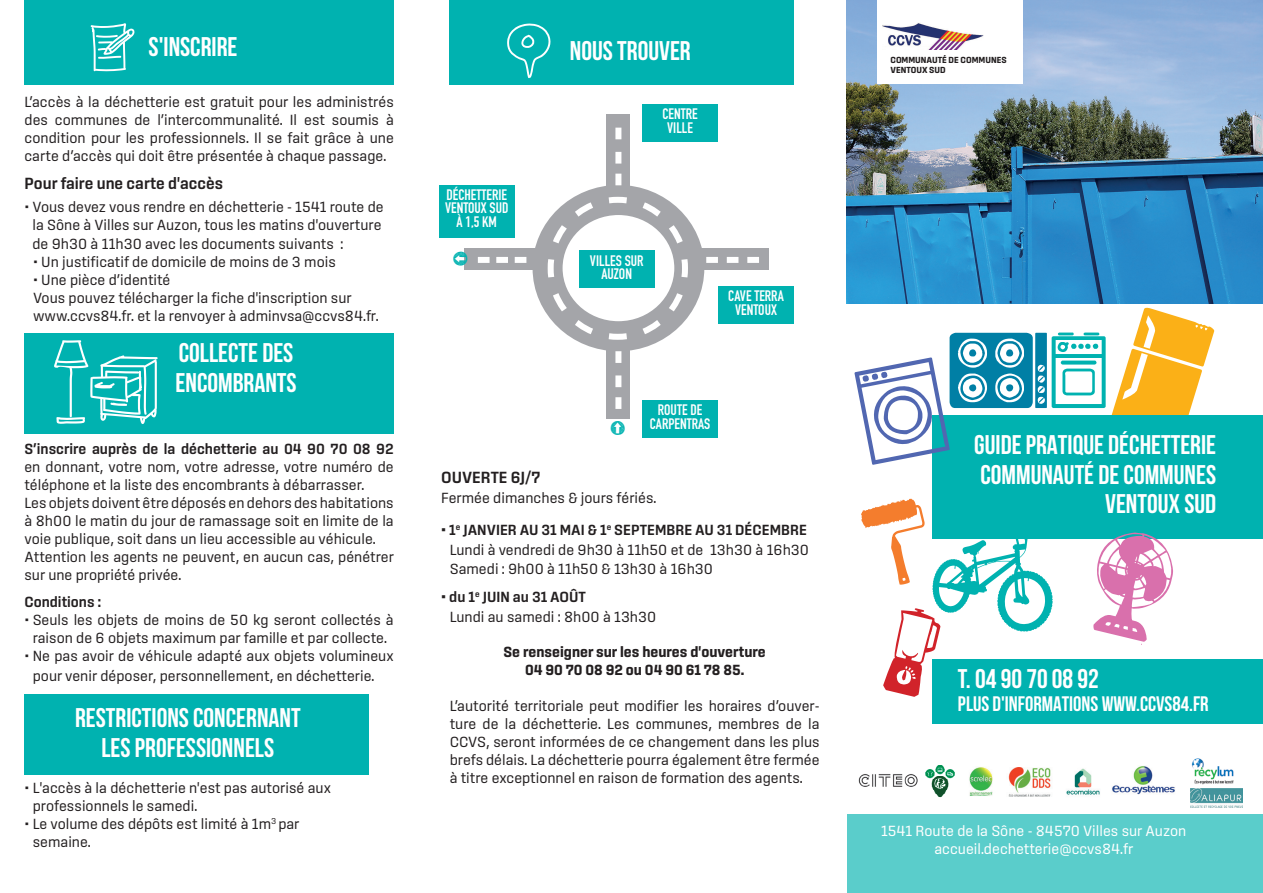
<style>
.page{position:relative;width:1263px;height:893px;background:#fff}
.page>*{position:absolute;margin:0;border:0;box-sizing:border-box;transform-origin:0 0}
.t1{font:108px "Home Appliances";color:#007fa5}
.t2{font:69px "Peax Drawn Icons";color:#fff}
.t3{font:700 27px/29.2px "Bebas Neue";color:#fff;text-align:right}
.t4{font:700 21px "Bebas Neue";color:#fff}
.t5{font:21px "KG Arrows";color:#00b2b0}
.t6{font:600 16.5px "Sinter";color:#231f20}
.t7{font:15px/18px "Sinter";color:#231f20}
.t8{font:700 15px/13.5px "DIN Condensed";color:#fff;text-align:center}
.t9{font:15px/18px "Sinter";color:#fff;text-align:center}
.t10{font:700 15px/18px "Sinter";color:#231f20;text-align:center}
.t11{font:600 15px "Sinter";color:#231f20}
.t12{font:700 9px/10.8px "Sinter";color:#231f20}
.s1{font-weight:600}
.s2{color:#00b2b0}
</style>
<div class="page">
<img style="left:846px;top:0;width:417px;height:303px">
<div style="left:877px;top:0;width:145px;height:84px;background:#fff"></div>
<div style="left:533px;top:185px;width:171px;height:166px;border:30px solid #a4a5a9;border-radius:50%"></div>
<img style="left:1191px;top:758px;width:43px;height:27px">
<img style="left:969px;top:767px;width:24px;height:29px">
<img style="left:1190px;top:789px;width:52px;height:18px">
<img style="left:1112px;top:766px;width:63px;height:29px">
<img style="left:1008px;top:767px;width:43px;height:29px">
<div style="left:932px;top:415px;width:331px;height:124px;background:#00b2b0"></div>
<div style="left:932px;top:659px;width:331px;height:65px;background:#00b2b0"></div>
<div style="left:449px;top:0;width:345px;height:85px;background:#00b2b0"></div>
<div style="left:24px;top:0;width:370px;height:85px;background:#00b2b0"></div>
<div style="left:24px;top:333px;width:370px;height:101px;background:#00b2b0"></div>
<div style="left:24px;top:694px;width:345px;height:81px;background:#00b2b0"></div>
<div style="left:847px;top:814px;width:416px;height:79px;background:#5acdcb"></div>
<div style="left:439px;top:185px;width:76px;height:53px;background:#00b2b0"></div>
<div style="left:718px;top:286px;width:76px;height:37px;background:#00b2b0"></div>
<div style="left:642px;top:104px;width:76px;height:37px;background:#00b2b0"></div>
<div style="left:642px;top:400px;width:76px;height:37px;background:#00b2b0"></div>
<img style="left:882px;top:23px;width:101px;height:27px">
<svg style="left:545px;top:194px;width:146px;height:149px"></svg>
<div style="left:464px;top:248px;width:72px;height:22px;background:#a4a5a9"></div>
<div style="left:697px;top:248px;width:72px;height:22px;background:#a4a5a9"></div>
<div style="left:607px;top:346px;width:23px;height:73px;background:#a4a5a9"></div>
<div style="left:607px;top:115px;width:23px;height:75px;background:#a4a5a9"></div>
<div style="left:615px;top:351px;width:6px;height:12px;background:#fff"></div>
<div style="left:615px;top:128px;width:6px;height:11px;background:#fff"></div>
<div style="left:615px;top:375px;width:6px;height:12px;background:#fff"></div>
<div style="left:615px;top:152px;width:6px;height:12px;background:#fff"></div>
<div style="left:496px;top:257px;width:12px;height:6px;background:#fff"></div>
<div style="left:727px;top:257px;width:11px;height:6px;background:#fff"></div>
<div style="left:515px;top:257px;width:11px;height:6px;background:#fff"></div>
<div style="left:747px;top:257px;width:12px;height:6px;background:#fff"></div>
<div style="left:615px;top:397px;width:6px;height:12px;background:#fff"></div>
<div style="left:615px;top:174px;width:6px;height:11px;background:#fff"></div>
<div style="left:478px;top:257px;width:12px;height:6px;background:#fff"></div>
<div style="left:706px;top:257px;width:12px;height:6px;background:#fff"></div>
<img style="left:858px;top:774px;width:60px;height:13px">
<img style="left:925px;top:765px;width:30px;height:33px">
<img style="left:1066px;top:768px;width:34px;height:27px">
<h2 class="t2" style="left:507px;top:21px;width:52px">●</h2>
<h3 class="t3" style="left:149px;top:31px;width:90px">S'INSCRIRE</h3>
<h3 class="t3" style="left:570px;top:36px;width:122px">NOUS TROUVER</h3>
<p class="t7" style="left:25px;top:93px;width:371px;text-align:justify">L’accès à la déchetterie est gratuit pour les administrés des communes de l’intercommunalité. Il est soumis à condition pour les professionnels. Il se fait grâce à une carte d’accès qui doit être présentée à chaque passage.</p>
<p class="t6" style="left:25px;top:174px;width:200px">Pour faire une carte d'accès</p>
<p class="t7" style="left:25px;top:197px;width:361px;text-align:center">• Vous devez vous rendre en déchetterie - 1541 route de la Sône à Villes sur Auzon, tous les matins d'ouverture</p>
<p class="t7" style="left:32px;top:235px;width:312px">de 9h30 à 11h30 avec les documents suivants :</p>
<p class="t7" style="left:33px;top:253px;width:304px">• Un justificatif de domicile de moins de 3 mois</p>
<p class="t7" style="left:33px;top:271px;width:347px">• Une pièce d’identité<br>Vous pouvez télécharger la fiche d'inscription sur www.ccvs84.fr. et la renvoyer à adminvsa@ccvs84.fr.</p>
<h3 class="t3" style="left:176px;top:338px;width:122px;text-align:left">COLLECTE DES<br>ENCOMBRANTS</h3>
<p class="t8" style="left:445px;top:188px;width:65px">DÉCHETTERIE<br>VENTOUX SUD<br>À 1,5 KM</p>
<h3 class="t5" style="left:469px;top:269px;width:17px;rotate:-180deg">Z</h3>
<p class="t8" style="left:662px;top:107px;width:37px">CENTRE<br>VILLE</p>
<p class="t8" style="left:590px;top:254px;width:55px">VILLES SUR<br>AUZON</p>
<h3 class="t5" style="left:608px;top:436px;width:17px;rotate:-90deg">Z</h3>
<p class="t8" style="left:650px;top:403px;width:62px">ROUTE DE<br>CARPENTRAS</p>
<p class="t8" style="left:728px;top:289px;width:57px">CAVE TERRA<br>VENTOUX</p>
<p class="t11" style="left:24px;top:440px;width:371px">S’inscrire auprès de la déchetterie au 04 90 70 08 92</p>
<p class="t7" style="left:24px;top:458px;width:371px">en donnant, votre nom, votre adresse, votre numéro de téléphone et la liste des encombrants à débarrasser.<br>Les objets doivent être déposés en dehors des habitations à 8h00 le matin du jour de ramassage soit en limite de la voie publique, soit dans un lieu accessible au véhicule.<br>Attention les agents ne peuvent, en aucun cas, pénétrer sur une propriété privée.</p>
<p class="t11" style="left:24px;top:593px;width:78px">Conditions :</p>
<p class="t7" style="left:24px;top:610px;width:371px;text-align:center">• Seuls les objets de moins de 50 kg seront collectés à raison de 6 objets maximum par famille et par collecte.</p>
<p class="t7" style="left:33px;top:645px;width:362px;line-height:19.8px;text-indent:-8px">• Ne pas avoir de véhicule adapté aux objets volumineux pour venir déposer, personnellement, en déchetterie.</p>
<h3 class="t3" style="left:75px;top:703px;width:227px;text-align:center">RESTRICTIONS CONCERNANT<br>LES PROFESSIONNELS</h3>
<p class="t7" style="left:33px;top:779px;width:300px;text-indent:-8px">• L'accès à la déchetterie n'est pas autorisé aux professionnels le samedi.</p>
<p class="t7" style="left:33px;top:815px;width:268px;text-indent:-8px">• Le volume des dépôts est limité à 1m<sup>3</sup> par semaine.</p>
<p class="t6" style="left:441px;top:468px;width:101px">OUVERTE 6J/7</p>
<p class="t7" style="left:441px;top:488px;width:217px">Fermée dimanches &amp; jours fériés.</p>
<p class="t7" style="left:450px;top:520px;width:361px;line-height:19.5px;text-indent:-9px"><span class="s1">• 1</span><sup>e</sup> <span class="s1">JANVIER AU 31 MAI &amp; 1</span><sup>e</sup> <span class="s1">SEPTEMBRE AU 31 DÉCEMBRE<br></span>Lundi à vendredi de 9h30 à 11h50 et de 13h30 à 16h30<br>Samedi : 9h00 à 11h50 &amp; 13h30 à 16h30</p>
<p class="t7" style="left:450px;top:587px;width:208px;line-height:19.5px;text-indent:-8px"><span class="s1">• du 1</span><sup>e</sup> <span class="s1">JUIN au 31 AOÛT<br></span>Lundi au samedi : 8h00 à 13h30</p>
<p class="t10" style="left:503px;top:642px;width:264px">Se renseigner sur les heures d'ouverture<br>04 90 70 08 92 ou 04 90 61 78 85.</p>
<p class="t7" style="left:450px;top:697px;width:371px;text-align:justify">L’autorité territoriale peut modifier les horaires d’ouver&shy;ture de la déchetterie. Les communes, membres de la CCVS, seront informées de ce changement dans les plus brefs délais. La déchetterie pourra également être fermée à titre exceptionnel en raison de formation des agents.</p>
<p class="t12" style="left:890px;top:54px;width:118px">COMMUNAUTÉ DE COMMUNES<br>VENTOUX SUD</p>
<h1 class="t1" style="left:947px;top:318px;width:163px">D<span class="s2">h</span></h1>
<h3 class="t3" style="left:974px;top:430px;width:243px">GUIDE PRATIQUE DÉCHETTERIE</h3>
<h3 class="t3" style="left:980px;top:459px;width:237px">COMMUNAUTÉ DE COMMUNES<br>VENTOUX SUD</h3>
<h3 class="t3" style="left:958px;top:664px;width:142px">T. 04 90 70 08 92</h3>
<h3 class="t4" style="left:958px;top:692px;width:252px">PLUS D'INFORMATIONS WWW.CCVS84.FR</h3>
<p class="t9" style="left:881px;top:821px;width:307px">1541 Route de la Sône - 84570 Villes sur Auzon accueil.dechetterie@ccvs84.fr</p>
</div>
